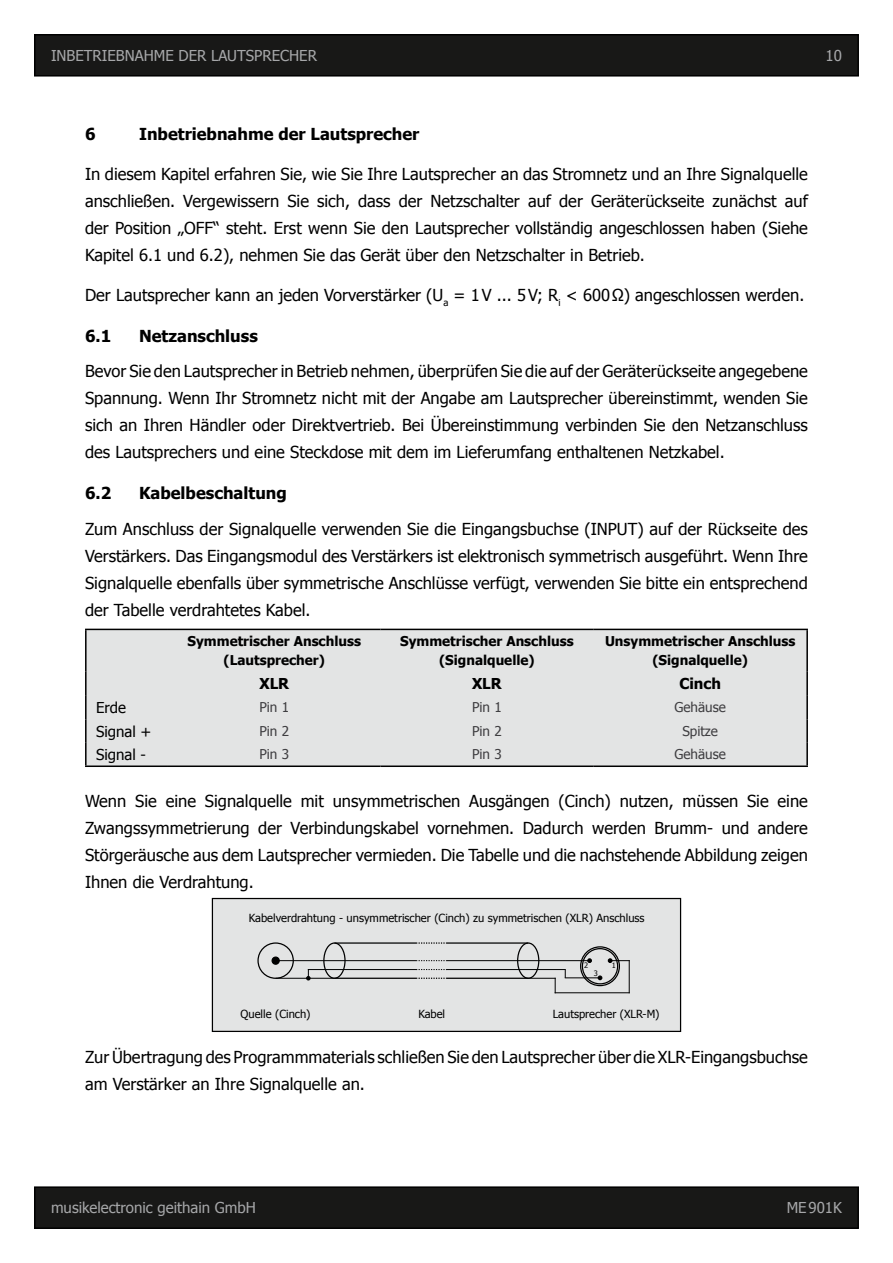
<style>
.page{position:relative;width:893px;height:1263px;background:#fff}
.page>*{position:absolute;margin:0;border:0;box-sizing:border-box;transform-origin:0 0}
.t1{font:16.5px/27px "Tahoma";color:#000;text-align:justify}
.t2{font:700 16.5px "Tahoma";color:#000}
.t3{font:15px "Tahoma";color:#a6a7a9}
.t4{font:15px "Tahoma";color:#000}
.t5{font:700 15px "Tahoma";color:#000}
.t6{font:700 13.5px/19.5px "Tahoma";color:#000;text-align:center}
.t7{font:13.5px "Tahoma";color:#3e3d40}
.t8{font:11.25px "Tahoma";color:#000}
.t9{font:7.5px "Tahoma";color:#000}
</style>
<div class="page">
<div style="left:35px;top:35px;width:823px;height:41px;background:#181817"></div>
<div style="left:34px;top:34px;width:825px;height:43px;border:2px solid #000"></div>
<div style="left:35px;top:1187px;width:823px;height:41px;background:#181817"></div>
<div style="left:34px;top:1186px;width:825px;height:43px;border:2px solid #000"></div>
<div style="left:87px;top:630px;width:719px;height:135px;background:#e3e4e4"></div>
<hr style="left:85px;top:629px;width:83px;height:1px;background:#000">
<hr style="left:85px;top:630px;width:2px;height:41px;background:#000">
<hr style="left:168px;top:629px;width:213px;height:1px;background:#000">
<hr style="left:381px;top:629px;width:212px;height:1px;background:#000">
<hr style="left:593px;top:629px;width:215px;height:1px;background:#000">
<hr style="left:806px;top:630px;width:2px;height:41px;background:#000">
<hr style="left:85px;top:671px;width:2px;height:25px;background:#000">
<hr style="left:806px;top:671px;width:2px;height:25px;background:#000">
<hr style="left:85px;top:696px;width:2px;height:23px;background:#000">
<hr style="left:806px;top:696px;width:2px;height:23px;background:#000">
<hr style="left:85px;top:719px;width:2px;height:24px;background:#000">
<hr style="left:806px;top:719px;width:2px;height:24px;background:#000">
<hr style="left:85px;top:743px;width:2px;height:22px;background:#000">
<hr style="left:806px;top:743px;width:2px;height:22px;background:#000">
<hr style="left:85px;top:765px;width:83px;height:2px;background:#000">
<hr style="left:168px;top:765px;width:213px;height:2px;background:#000">
<hr style="left:381px;top:765px;width:212px;height:2px;background:#000">
<hr style="left:593px;top:765px;width:215px;height:2px;background:#000">
<div style="left:212px;top:898px;width:469px;height:133px;background:#e3e4e4"></div>
<div style="left:212px;top:898px;width:469px;height:134px;border:1px solid #000"></div>
<div style="left:257px;top:942px;width:37px;height:37px;border:1px solid #000;border-radius:50%"></div>
<div style="left:272px;top:957px;width:7px;height:7px;background:#000;border-radius:50%"></div>
<div style="left:271px;top:956px;width:9px;height:9px;border:1px solid #000;border-radius:50%"></div>
<hr style="left:447px;top:960px;width:142px;height:1px;background:#000">
<hr style="left:276px;top:960px;width:140px;height:1px;background:#000">
<div style="left:323px;top:942px;width:23px;height:37px;border:1px solid #000;border-radius:50%"></div>
<hr style="left:447px;top:942px;width:81px;height:2px;background:#000">
<hr style="left:334px;top:942px;width:82px;height:2px;background:#000">
<hr style="left:447px;top:978px;width:81px;height:1px;background:#000">
<hr style="left:334px;top:978px;width:82px;height:1px;background:#000">
<div style="left:517px;top:942px;width:22px;height:37px;border:1px solid #000;border-radius:50%"></div>
<svg style="left:416px;top:942px;width:31px;height:2px"></svg>
<svg style="left:416px;top:960px;width:31px;height:1px"></svg>
<svg style="left:416px;top:978px;width:31px;height:1px"></svg>
<hr style="left:276px;top:978px;width:58px;height:1px;background:#000">
<hr style="left:308px;top:969px;width:108px;height:1px;background:#000">
<svg style="left:416px;top:969px;width:31px;height:1px"></svg>
<hr style="left:447px;top:969px;width:118px;height:1px;background:#000">
<svg style="left:306px;top:969px;width:5px;height:11px"></svg>
<div style="left:582px;top:948px;width:36px;height:36px;border:1px solid #000;border-radius:50%"></div>
<div style="left:580px;top:946px;width:40px;height:40px;border:1px solid #000;border-radius:50%"></div>
<svg style="left:587px;top:958px;width:5px;height:5px"></svg>
<svg style="left:598px;top:975px;width:4px;height:5px"></svg>
<hr style="left:565px;top:977px;width:35px;height:1px;background:#000">
<svg style="left:608px;top:958px;width:21px;height:5px"></svg>
<hr style="left:629px;top:961px;width:1px;height:32px;background:#000">
<hr style="left:555px;top:992px;width:74px;height:1px;background:#000">
<svg style="left:528px;top:978px;width:28px;height:15px"></svg>
<p class="t3" style="left:51px;top:46px;width:267px">INBETRIEBNAHME DER LAUTSPRECHER</p>
<p class="t3" style="left:826px;top:45px;width:18px">10</p>
<p class="t2" style="left:85px;top:123px;width:12px">6</p>
<p class="t2" style="left:139px;top:123px;width:282px">Inbetriebnahme der Lautsprecher</p>
<p class="t1" style="left:85px;top:160px;width:724px">In diesem Kapitel erfahren Sie, wie Sie Ihre Lautsprecher an das Stromnetz und an Ihre Signalquelle anschließen. Vergewissern Sie sich, dass der Netzschalter auf der Geräterückseite zunächst auf der Position „OFF“ steht. Erst wenn Sie den Lautsprecher vollständig angeschlossen haben (Siehe Kapitel 6.1 und 6.2), nehmen Sie das Gerät über den Netzschalter in Betrieb.</p>
<p class="t1" style="left:85px;top:280px;width:721px">Der Lautsprecher kann an jeden Vorverstärker (U<sub>a</sub> = 1V ... 5V; R<sub>i</sub> &lt; 600Ω) angeschlossen werden.</p>
<p class="t2" style="left:85px;top:324px;width:28px">6.1</p>
<p class="t2" style="left:139px;top:324px;width:120px">Netzanschluss</p>
<p class="t1" style="left:85px;top:357px;width:724px">Bevor Sie den Lautsprecher in Betrieb nehmen, überprüfen Sie die auf der Geräterückseite angegebene Spannung. Wenn Ihr Stromnetz nicht mit der Angabe am Lautsprecher übereinstimmt, wenden Sie sich an Ihren Händler oder Direktvertrieb. Bei Übereinstimmung verbinden Sie den Netzanschluss des Lautsprechers und eine Steckdose mit dem im Lieferumfang enthaltenen Netzkabel.</p>
<p class="t2" style="left:85px;top:482px;width:28px">6.2</p>
<p class="t2" style="left:139px;top:482px;width:149px">Kabelbeschaltung</p>
<p class="t1" style="left:85px;top:515px;width:724px">Zum Anschluss der Signalquelle verwenden Sie die Eingangsbuchse (INPUT) auf der Rückseite des Verstärkers. Das Eingangsmodul des Verstärkers ist elektronisch symmetrisch ausgeführt. Wenn Ihre Signalquelle ebenfalls über symmetrische Anschlüsse verfügt, verwenden Sie bitte ein entsprechend der Tabelle verdrahtetes Kabel.</p>
<p class="t6" style="left:188px;top:630px;width:175px">Symmetrischer Anschluss (Lautsprecher)</p>
<p class="t6" style="left:400px;top:630px;width:175px">Symmetrischer Anschluss (Signalquelle)</p>
<p class="t6" style="left:605px;top:630px;width:192px">Unsymmetrischer Anschluss (Signalquelle)</p>
<p class="t5" style="left:259px;top:673px;width:31px">XLR</p>
<p class="t5" style="left:472px;top:673px;width:31px">XLR</p>
<p class="t5" style="left:679px;top:673px;width:43px">Cinch</p>
<p class="t4" style="left:96px;top:698px;width:31px">Erde</p>
<p class="t7" style="left:259px;top:698px;width:31px">Pin 1</p>
<p class="t7" style="left:472px;top:698px;width:31px">Pin 1</p>
<p class="t7" style="left:674px;top:698px;width:53px">Gehäuse</p>
<p class="t4" style="left:96px;top:721px;width:57px">Signal +</p>
<p class="t7" style="left:259px;top:722px;width:31px">Pin 2</p>
<p class="t7" style="left:472px;top:722px;width:31px">Pin 2</p>
<p class="t7" style="left:682px;top:722px;width:37px">Spitze</p>
<p class="t4" style="left:96px;top:745px;width:51px">Signal -</p>
<p class="t7" style="left:259px;top:745px;width:31px">Pin 3</p>
<p class="t7" style="left:472px;top:745px;width:31px">Pin 3</p>
<p class="t7" style="left:674px;top:745px;width:53px">Gehäuse</p>
<p class="t1" style="left:85px;top:786px;width:724px">Wenn Sie eine Signalquelle mit unsymmetrischen Ausgängen (Cinch) nutzen, müssen Sie eine Zwangssymmetrierung der Verbindungskabel vornehmen. Dadurch werden Brumm- und andere Störgeräusche aus dem Lautsprecher vermieden. Die Tabelle und die nachstehende Abbildung zeigen Ihnen die Verdrahtung.</p>
<p class="t8" style="left:249px;top:910px;width:397px">Kabelverdrahtung - unsymmetrischer (Cinch) zu symmetrischen (XLR) Anschluss</p>
<p class="t9" style="left:584px;top:960px;width:6px">2</p>
<p class="t9" style="left:612px;top:960px;width:6px">1</p>
<p class="t9" style="left:594px;top:968px;width:6px">3</p>
<p class="t8" style="left:241px;top:1006px;width:71px">Quelle (Cinch)</p>
<p class="t8" style="left:418px;top:1006px;width:28px">Kabel</p>
<p class="t8" style="left:553px;top:1006px;width:108px">Lautsprecher (XLR-M)</p>
<p class="t1" style="left:85px;top:1042px;width:724px">Zur Übertragung des Programmmaterials schließen Sie den Lautsprecher über die XLR-Eingangsbuchse am Verstärker an Ihre Signalquelle an.</p>
<p class="t3" style="left:51px;top:1198px;width:206px">musikelectronic geithain GmbH</p>
<p class="t3" style="left:787px;top:1198px;width:57px">ME901K</p>
</div>
